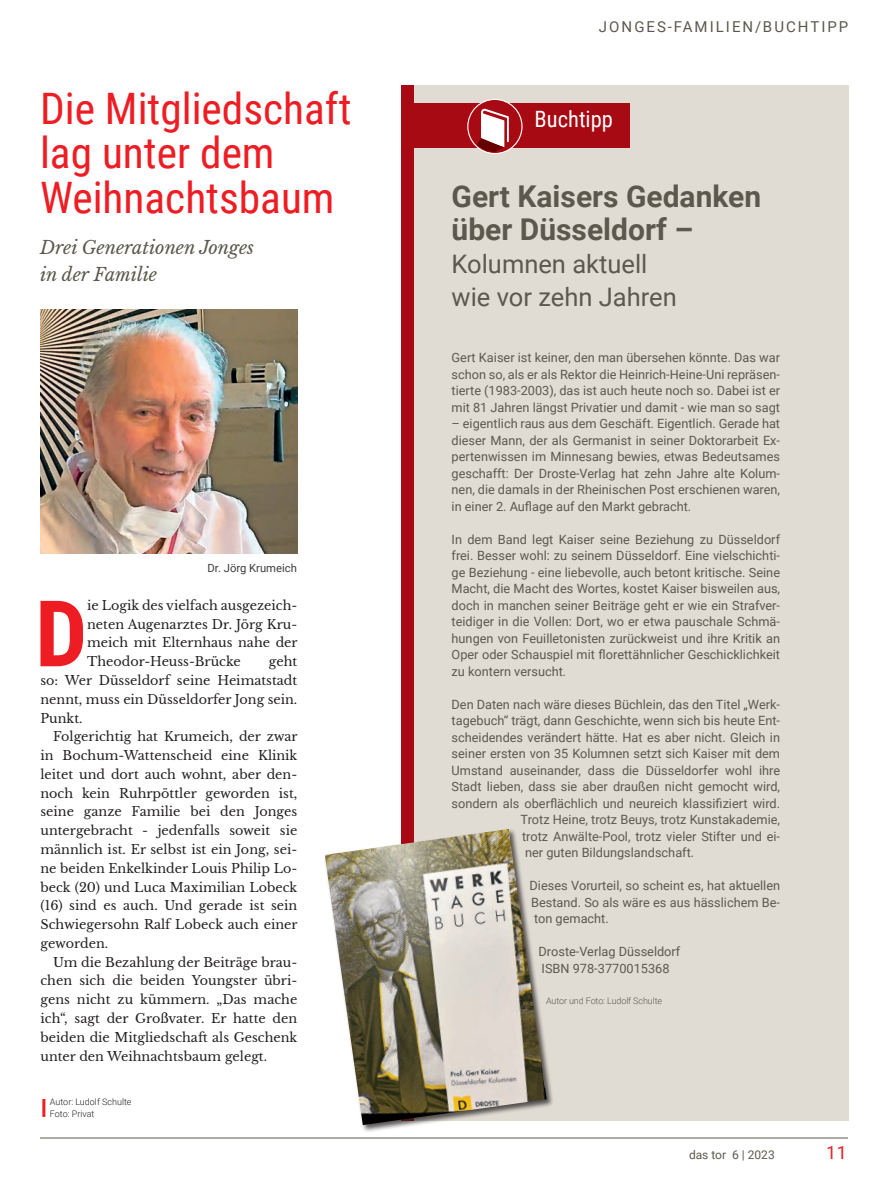
<style>
.page{position:relative;width:888px;height:1186px;background:#fff}
.page>*{position:absolute;margin:0;border:0;box-sizing:border-box;transform-origin:0 0}
.Fließtext_Initial{font:700 91.95px "Roboto Condensed";color:#ee1d23}
.Head_mittel{font:43.35px/44.5px "Roboto Condensed";color:#ee1d23}
.Überschrift{font:700 30px/33px "Roboto";color:#5b594d}
.Überschrift-2{font:25.5px/33px "Roboto";color:#5b594d}
.BU{font:22.5px "Roboto Condensed";color:#fff}
.Vorspann{font:italic 18px/27px "Libre Baskerville";color:#5b594d}
.t1{font:18px "Roboto";color:#ee1d23}
.t2{font:15px "Roboto";letter-spacing:.135em;color:#5b594d}
.Fließtext{font:12.75px/16.5px "Roboto";color:#5b594d;text-align:justify}
.Fließtext-2{font:12.75px/18.8px "Libre Baskerville";color:#231f20;text-align:justify}
.Fließtext_Initial-2{font:12.75px/18.8px "Libre Baskerville";color:#231f20;text-align:justify}
.t3{font:12px "Roboto";color:#5b594d}
.BU-2{font:11.25px "Roboto";color:#3e3e3f}
.Autor{font:300 9px "Roboto";color:#231f20}
.Fließ_grau{font:300 9px "Roboto";letter-spacing:-.01em;color:#5b594d}
</style>
<div class="page">
<hr style="left:40px;top:1137px;width:808px;height:1px;background:#5b594d">
<hr style="left:42px;top:1099px;width:3px;height:17px;background:#ee1d23">
<div style="left:407px;top:85px;width:441px;height:1035px;background:#e1dcd3"></div>
<div style="left:413px;top:104px;width:216px;height:44px;background:#a70a12"></div>
<svg style="left:467px;top:99px;width:55px;height:55px"></svg>
<div style="left:401px;top:85px;width:12px;height:1035px;background:#a70a12"></div>
<div style="left:323px;top:827px;width:231px;height:305px;background:#231f20;opacity:.75"></div>
<img style="left:325px;top:829px;width:222px;height:296px">
<img style="left:40px;top:309px;width:257px;height:244px">
<p class="Head_mittel" style="left:40px;top:84px;width:313px">Die Mitgliedschaft lag unter dem<br>Weihnachtsbaum</p>
<p class="Vorspann" style="left:40px;top:234px;width:216px">Drei Generationen Jonges in der Familie</p>
<p class="BU-2" style="left:208px;top:560px;width:91px">Dr. Jörg Krumeich</p>
<p class="Fließtext_Initial" style="left:35px;top:569px;width:53px">D</p>
<p class="Fließtext_Initial-2" style="left:87px;top:596px;width:212px">ie Logik des vielfach ausgezeich&shy;neten Augenarztes Dr. Jörg Kru&shy;meich mit Elternhaus nahe der Theodor-Heuss-Brücke</p>
<p class="Fließtext_Initial-2" style="left:40px;top:652px;width:258px;text-indent:228px">geht so: Wer Düsseldorf seine Heimatstadt nennt, muss ein Düsseldorfer Jong sein.<br>Punkt.</p>
<p class="Fließtext-2" style="left:40px;top:727px;width:259px;text-indent:13px">Folgerichtig hat Krumeich, der zwar in Bochum-Wattenscheid eine Klinik leitet und dort auch wohnt, aber den&shy;noch kein Ruhrpöttler geworden ist, seine ganze Familie bei den Jonges untergebracht - jedenfalls soweit sie männlich ist. Er selbst ist ein Jong, sei&shy;ne beiden Enkelkinder Louis Philip Lo&shy;beck (20) und Luca Maximilian Lobeck (16) sind es auch. Und gerade ist sein Schwiegersohn Ralf Lobeck auch einer geworden.</p>
<p class="Fließtext-2" style="left:40px;top:952px;width:258px;text-indent:13px">Um die Bezahlung der Beiträge brau&shy;chen sich die beiden Youngster übri&shy;gens nicht zu kümmern. „Das mache ich“, sagt der Großvater. Er hatte den beiden die Mitgliedschaft als Geschenk unter den Weihnachtsbaum gelegt.</p>
<p class="Autor" style="left:50px;top:1095px;width:83px">Autor: Ludolf Schulte</p>
<p class="Autor" style="left:50px;top:1107px;width:46px">Foto: Privat</p>
<p class="t2" style="left:599px;top:17px;width:251px">JONGES-FAMILIEN/BUCHTIPP</p>
<p class="BU" style="left:535px;top:103px;width:80px">Buchtipp</p>
<p class="Überschrift" style="left:452px;top:179px;width:311px">Gert Kaisers Gedanken über Düsseldorf –</p>
<p class="Überschrift-2" style="left:452px;top:247px;width:227px">Kolumnen aktuell wie vor zehn Jahren</p>
<p class="Fließtext" style="left:452px;top:349px;width:330px">Gert Kaiser ist keiner, den man übersehen könnte. Das war schon so, als er als Rektor die Heinrich-Heine-Uni repräsen&shy;tierte (1983-2003), das ist auch heute noch so. Dabei ist er mit 81 Jahren längst Privatier und damit - wie man so sagt</p>
<p class="Fließtext" style="left:452px;top:415px;width:330px">– eigentlich raus aus dem Geschäft. Eigentlich. Gerade hat dieser Mann, der als Germanist in seiner Doktorarbeit Ex&shy;pertenwissen im Minnesang bewies, etwas Bedeutsames geschafft: Der Droste-Verlag hat zehn Jahre alte Kolum&shy;nen, die damals in der Rheinischen Post erschienen waren, in einer 2. Auflage auf den Markt gebracht.</p>
<p class="Fließtext" style="left:452px;top:530px;width:330px">In dem Band legt Kaiser seine Beziehung zu Düsseldorf frei. Besser wohl: zu seinem Düsseldorf. Eine vielschichti&shy;ge Beziehung - eine liebevolle, auch betont kritische. Seine Macht, die Macht des Wortes, kostet Kaiser bisweilen aus, doch in manchen seiner Beiträge geht er wie ein Strafver&shy;teidiger in die Vollen: Dort, wo er etwa pauschale Schmä&shy;hungen von Feuilletonisten zurückweist und ihre Kritik an Oper oder Schauspiel mit florettähnlicher Geschicklichkeit zu kontern versucht.</p>
<p class="Fließtext" style="left:452px;top:695px;width:330px">Den Daten nach wäre dieses Büchlein, das den Titel „Werk-</p>
<p class="Fließtext" style="left:452px;top:712px;width:330px">tagebuch“ trägt, dann Geschichte, wenn sich bis heute Ent-</p>
<p class="Fließtext" style="left:452px;top:728px;width:330px">scheidendes verändert hätte. Hat es aber nicht. Gleich in</p>
<p class="Fließtext" style="left:452px;top:745px;width:330px">seiner ersten von 35 Kolumnen setzt sich Kaiser mit dem</p>
<p class="Fließtext" style="left:452px;top:761px;width:330px">Umstand auseinander, dass die Düsseldorfer wohl ihre</p>
<p class="Fließtext" style="left:452px;top:778px;width:330px">Stadt lieben, dass sie aber draußen nicht gemocht wird,</p>
<p class="Fließtext" style="left:452px;top:794px;width:330px">sondern als oberflächlich und neureich klassifiziert wird.</p>
<p class="Fließtext" style="left:521px;top:811px;width:261px">Trotz Heine, trotz Beuys, trotz Kunstakademie,</p>
<p class="Fließtext" style="left:522px;top:827px;width:259px">trotz Anwälte-Pool, trotz vieler Stifter und ei-</p>
<p class="Fließtext" style="left:525px;top:844px;width:171px">ner guten Bildungslandschaft.</p>
<p class="Fließtext" style="left:530px;top:877px;width:252px">Dieses Vorurteil, so scheint es, hat aktuellen Bestand. So als wäre es aus hässlichem Be&shy;ton gemacht.</p>
<p class="Fließtext" style="left:539px;top:943px;width:143px">Droste-Verlag Düsseldorf</p>
<p class="Fließtext" style="left:542px;top:959px;width:129px">ISBN 978-3770015368</p>
<p class="Fließ_grau" style="left:546px;top:994px;width:118px">Autor und Foto: Ludolf Schulte</p>
<p class="t3" style="left:689px;top:1146px;width:87px">das tor 6 | 2023</p>
<h3 class="t1" style="left:826px;top:1140px;width:22px">11</h3>
</div>
